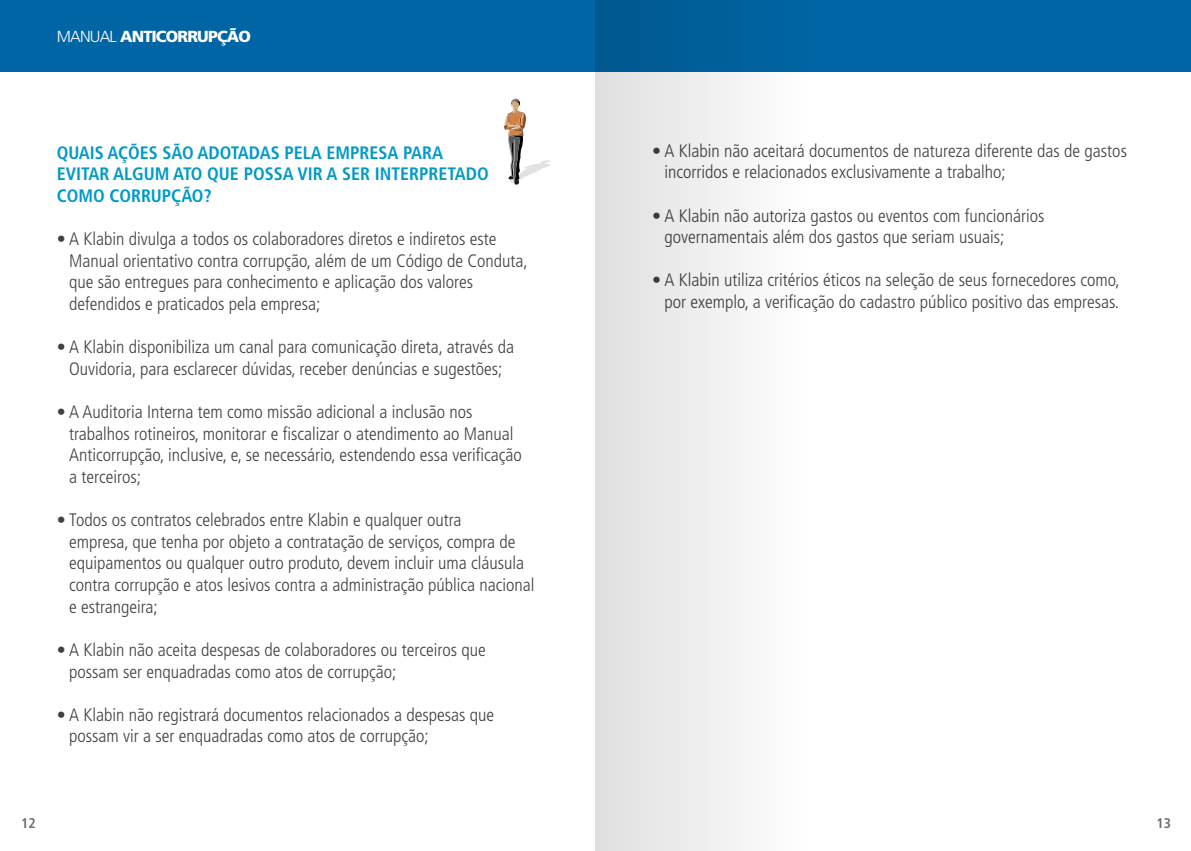
<style>
.page{position:relative;width:1191px;height:851px;background:#fff}
.page>*{position:absolute;margin:0;border:0;box-sizing:border-box;transform-origin:0 0}
.t1{font:300 condensed 18px/21.6px "Frutiger LT Std";color:#414042}
.t2{font:700 condensed 18px/21.6px "Frutiger LT Std";color:#009ac7}
.t3{font:900 16px "Frutiger LT Std";letter-spacing:-.05em;color:#fff}
.t4{font:700 condensed 14px "Frutiger LT Std";color:#6d6e71}
.s1{font-weight:300}
</style>
<div class="page">
<div style="left:0;top:0;width:1191px;height:71px;background:#0065a4"></div>
<svg style="left:504px;top:99px;width:46px;height:85px"></svg>
<svg style="left:595px;top:0;width:306px;height:850px"></svg>
<p class="t3" style="left:57px;top:26px;width:196px"><span class="s1">MANUAL</span> ANTICORRUPÇÃO</p>
<p class="t2" style="left:57px;top:142px;width:433px">QUAIS AÇÕES SÃO ADOTADAS PELA EMPRESA PARA<br>EVITAR ALGUM ATO QUE POSSA VIR A SER INTERPRETADO<br>COMO CORRUPÇÃO?</p>
<p class="t1" style="left:69px;top:228px;width:460px;text-indent:-12px">• A Klabin divulga a todos os colaboradores diretos e indiretos este Manual orientativo contra corrupção, além de um Código de Conduta, que são entregues para conhecimento e aplicação dos valores defendidos e praticados pela empresa;</p>
<p class="t1" style="left:57px;top:336px;width:459px;text-align:center">• A Klabin disponibiliza um canal para comunicação direta, através da<br>Ouvidoria, para esclarecer dúvidas, receber denúncias e sugestões;</p>
<p class="t1" style="left:69px;top:401px;width:454px;text-indent:-12px">• A Auditoria Interna tem como missão adicional a inclusão nos trabalhos rotineiros, monitorar e fiscalizar o atendimento ao Manual Anticorrupção, inclusive, e, se necessário, estendendo essa verificação a terceiros;</p>
<p class="t1" style="left:69px;top:509px;width:467px;text-indent:-12px">• Todos os contratos celebrados entre Klabin e qualquer outra<br>empresa, que tenha por objeto a contratação de serviços, compra de equipamentos ou qualquer outro produto, devem incluir uma cláusula contra corrupção e atos lesivos contra a administração pública nacional e estrangeira;</p>
<p class="t1" style="left:69px;top:639px;width:418px;text-indent:-12px">• A Klabin não aceita despesas de colaboradores ou terceiros que possam ser enquadradas como atos de corrupção;</p>
<p class="t1" style="left:69px;top:703px;width:427px;text-indent:-12px">• A Klabin não registrará documentos relacionados a despesas que possam vir a ser enquadradas como atos de corrupção;</p>
<p class="t1" style="left:664px;top:140px;width:464px;text-indent:-12px">• A Klabin não aceitará documentos de natureza diferente das de gastos incorridos e relacionados exclusivamente a trabalho;</p>
<p class="t1" style="left:664px;top:205px;width:381px;text-indent:-12px">• A Klabin não autoriza gastos ou eventos com funcionários governamentais além dos gastos que seriam usuais;</p>
<p class="t1" style="left:652px;top:269px;width:469px;text-align:right">• A Klabin utiliza critérios éticos na seleção de seus fornecedores como, por exemplo, a verificação do cadastro público positivo das empresas.</p>
<p class="t4" style="left:21px;top:814px;width:16px">12</p>
<p class="t4" style="left:1156px;top:814px;width:16px">13</p>
</div>
